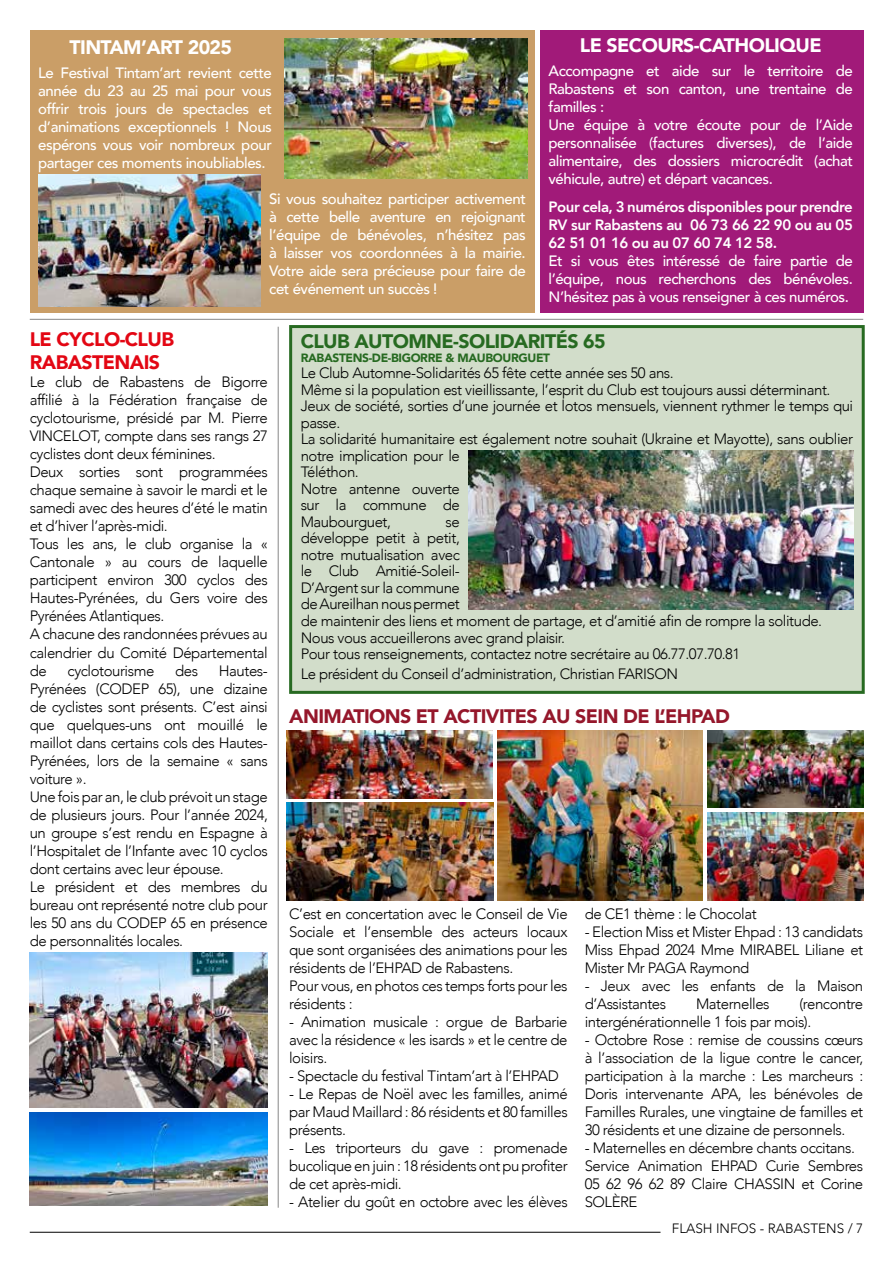
<style>
.page{position:relative;width:893px;height:1263px;background:#fff}
.page>*{position:absolute;margin:0;border:0;box-sizing:border-box;transform-origin:0 0}
.t1{font:900 19.5px "Avenir";letter-spacing:-.03em;color:#95172b}
.t2{font:900 19.5px "Avenir";letter-spacing:-.03em;color:#fff}
.t3{font:900 19.5px "Avenir";letter-spacing:-.03em;color:#276a21}
.t4{font:900 19.5px/23.4px "Avenir";letter-spacing:-.03em;color:#e30613}
.t5{font:300 15px/18px "Avenir";letter-spacing:-.03em;color:#000}
.t6{font:500 15px/18px "Avenir";letter-spacing:-.03em;color:#fff;text-align:justify}
.t7{font:800 15px/18px "Avenir";letter-spacing:-.03em;color:#fff;text-align:justify}
.t8{font:300 13.5px "Avenir";color:#000}
.t9{font:900 12px "Avenir";letter-spacing:-.03em;color:#276a21}
</style>
<div class="page">
<hr style="left:30px;top:1232px;width:630px;height:1px;background:#000">
<hr style="left:30px;top:319px;width:833px;height:1px;background:#878787">
<div style="left:291px;top:327px;width:572px;height:365px;background:#d2ddca"></div>
<div style="left:289px;top:325px;width:576px;height:369px;border:3px solid #276a21"></div>
<div style="left:540px;top:30px;width:323px;height:283px;background:#a11a79"></div>
<div style="left:30px;top:30px;width:504px;height:283px;background:#ca9e67"></div>
<img style="left:38px;top:174px;width:223px;height:132px">
<img style="left:285px;top:39px;width:243px;height:139px">
<img style="left:30px;top:953px;width:237px;height:154px">
<img style="left:30px;top:1112px;width:238px;height:93px">
<hr style="left:278px;top:327px;width:1px;height:881px;background:#878787">
<img style="left:469px;top:451px;width:385px;height:159px">
<img style="left:287px;top:802px;width:206px;height:98px">
<img style="left:497px;top:730px;width:206px;height:170px">
<img style="left:707px;top:730px;width:156px;height:78px">
<img style="left:707px;top:813px;width:156px;height:87px">
<img style="left:287px;top:730px;width:205px;height:68px">
<h1 class="t2" style="left:70px;top:30px;width:164px">TINTAM’ART 2025</h1>
<p class="t6" style="left:38px;top:63px;width:235px">Le Festival Tintam’art revient cette année du 23 au 25 mai pour vous offrir trois jours de spectacles et d’animations exceptionnels ! Nous espérons vous voir nombreux pour partager ces moments inoubliables.</p>
<p class="t6" style="left:269px;top:189px;width:258px">Si vous souhaitez participer activement à cette belle aventure en rejoignant l’équipe de bénévoles, n’hésitez pas à laisser vos coordonnées à la mairie.<br>Votre aide sera précieuse pour faire de cet événement un succès !</p>
<h1 class="t2" style="left:580px;top:28px;width:243px">LE SECOURS-CATHOLIQUE</h1>
<p class="t6" style="left:549px;top:61px;width:306px;text-align:left">Accompagne et aide sur le territoire de Rabastens et son canton, une trentaine de familles :<br>Une équipe à votre écoute pour de l’Aide personnalisée (factures diverses), de l’aide alimentaire, des dossiers microcrédit (achat véhicule, autre) et départ vacances.</p>
<p class="t7" style="left:549px;top:198px;width:306px">Pour cela, 3 numéros disponibles pour prendre RV sur Rabastens au 06 73 66 22 90 ou au 05<br>62 51 01 16 ou au 07 60 74 12 58.</p>
<p class="t6" style="left:549px;top:251px;width:306px">Et si vous êtes intéressé de faire partie de l’équipe, nous recherchons des bénévoles.<br>N’hésitez pas à vous renseigner à ces numéros.</p>
<h1 class="t4" style="left:30px;top:327px;width:146px">LE CYCLO-CLUB<br>RABASTENAIS</h1>
<p class="t5" style="left:30px;top:373px;width:240px">Le club de Rabastens de Bigorre affilié à la Fédération française de cyclotourisme, présidé par M. Pierre<br>VINCELOT, compte dans ses rangs 27 cyclistes dont deux féminines.<br>Deux sorties sont programmées chaque semaine à savoir le mardi et le samedi avec des heures d’été le matin et d’hiver l’après-midi.<br>Tous les ans, le club organise la «<br>Cantonale » au cours de laquelle participent environ 300 cyclos des<br>Hautes-Pyrénées, du Gers voire des<br>Pyrénées Atlantiques.<br>A chacune des randonnées prévues au calendrier du Comité Départemental de</p>
<p class="t5" style="left:68px;top:661px;width:88px">cyclotourisme</p>
<p class="t5" style="left:175px;top:661px;width:24px">des</p>
<p class="t5" style="left:30px;top:661px;width:240px;text-indent:189px">Hautes-<br>Pyrénées (CODEP 65), une dizaine de cyclistes sont présents. C’est ainsi que quelques-uns ont mouillé le maillot dans certains cols des Hautes-<br>Pyrénées, lors de la semaine « sans voiture ».<br>Une fois par an, le club prévoit un stage de plusieurs jours. Pour l’année 2024, un groupe s’est rendu en Espagne à l’Hospitalet de l’Infante avec 10 cyclos dont certains avec leur épouse.<br>Le président et des membres du bureau ont représenté notre club pour les 50 ans du CODEP 65 en présence de personnalités locales.</p>
<h1 class="t3" style="left:301px;top:324px;width:306px">CLUB AUTOMNE-SOLIDARITÉS 65</h1>
<p class="t9" style="left:301px;top:347px;width:251px">RABASTENS-DE-BIGORRE &amp; MAUBOURGUET</p>
<p class="t5" style="left:301px;top:365px;width:554px;line-height:16.5px">Le Club Automne-Solidarités 65 fête cette année ses 50 ans.<br>Même si la population est vieillissante, l’esprit du Club est toujours aussi déterminant.<br>Jeux de société, sorties d’une journée et lotos mensuels, viennent rythmer le temps qui passe.<br>La solidarité humanitaire est également notre souhait (Ukraine et Mayotte), sans oublier notre implication pour le<br>Téléthon.<br>Notre antenne ouverte<br>sur la commune de<br>Maubourguet,</p>
<p class="t5" style="left:301px;top:514px;width:523px;line-height:16.5px;text-indent:145px">se<br>développe petit à petit,<br>notre mutualisation avec<br>le Club Amitié-Soleil-<br>D’Argent sur la commune<br>de Aureilhan nous permet<br>de maintenir des liens et moment de partage, et d’amitié afin de rompre la solitude.<br>Nous vous accueillerons avec grand plaisir.<br>Pour tous renseignements, contactez notre secrétaire au 06.77.07.70.81</p>
<p class="t5" style="left:301px;top:665px;width:379px">Le président du Conseil d’administration, Christian FARISON</p>
<h1 class="t1" style="left:289px;top:700px;width:442px">ANIMATIONS ET ACTIVITES AU SEIN DE L’EHPAD</h1>
<p class="t5" style="left:289px;top:905px;width:280px">C’est en concertation avec le Conseil de Vie Sociale et l’ensemble des acteurs locaux que sont organisées des animations pour les résidents de l’EHPAD de Rabastens.<br>Pour vous, en photos ces temps forts pour les résidents :</p>
<p class="t5" style="left:289px;top:1013px;width:280px;text-align:justify">- Animation musicale : orgue de Barbarie avec la résidence « les isards » et le centre de loisirs.</p>
<p class="t5" style="left:289px;top:1067px;width:271px">- Spectacle du festival Tintam’art à l’EHPAD</p>
<p class="t5" style="left:289px;top:1085px;width:280px;text-align:justify">- Le Repas de Noël avec les familles, animé par Maud Maillard : 86 résidents et 80 familles présents.</p>
<p class="t5" style="left:289px;top:1139px;width:280px;text-align:justify">- Les triporteurs du gave : promenade bucolique en juin : 18 résidents ont pu profiter de cet après-midi.</p>
<p class="t5" style="left:289px;top:1193px;width:280px">- Atelier du goût en octobre avec les élèves</p>
<p class="t5" style="left:585px;top:905px;width:173px">de CE1 thème : le Chocolat</p>
<p class="t5" style="left:585px;top:923px;width:280px;text-align:justify">- Election Miss et Mister Ehpad : 13 candidats Miss Ehpad 2024 Mme MIRABEL Liliane et Mister Mr PAGA Raymond</p>
<p class="t5" style="left:585px;top:977px;width:280px">- Jeux avec les enfants de la Maison d’Assistantes</p>
<p class="t5" style="left:696px;top:995px;width:75px">Maternelles</p>
<p class="t5" style="left:585px;top:995px;width:280px;text-indent:215px">(rencontre intergénérationnelle 1 fois par mois).</p>
<p class="t5" style="left:585px;top:1031px;width:280px;text-align:justify">- Octobre Rose : remise de coussins cœurs à l’association de la ligue contre le cancer, participation à la marche : Les marcheurs :<br>Doris intervenante APA, les bénévoles de Familles Rurales, une vingtaine de familles et 30 résidents et une dizaine de personnels.</p>
<p class="t5" style="left:585px;top:1139px;width:280px">- Maternelles en décembre chants occitans.<br>Service Animation EHPAD Curie Sembres<br>05 62 96 62 89 Claire CHASSIN et Corine<br>SOLÈRE</p>
<p class="t8" style="left:672px;top:1220px;width:193px">FLASH INFOS - RABASTENS / 7</p>
</div>
